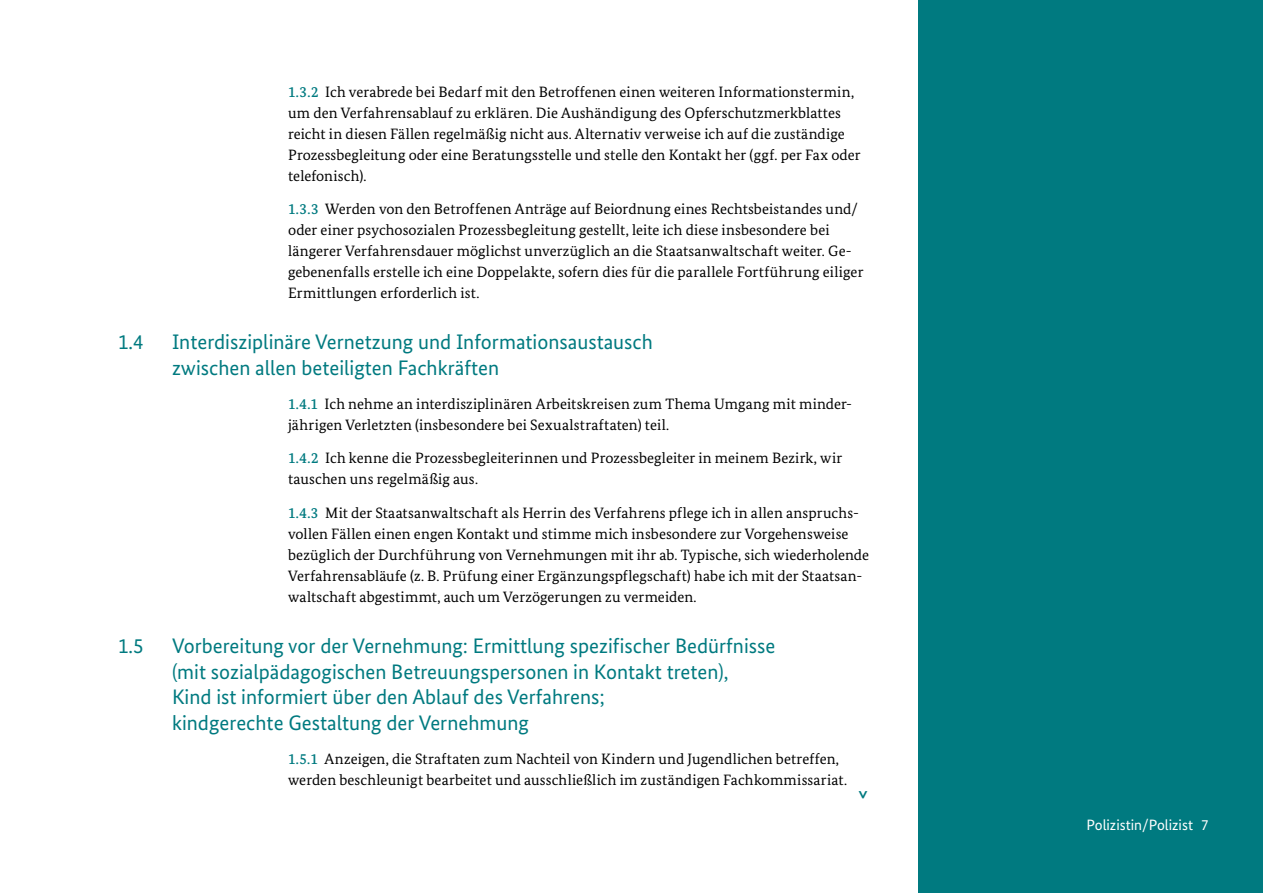
<style>
.page{position:relative;width:1263px;height:893px;background:#fff}
.page>*{position:absolute;margin:0;border:0;box-sizing:border-box;transform-origin:0 0}
.Kapitel_Subheadline{font:21px/25.5px "Bundes Sans";color:#007a80}
.t1{font:700 18px "Bundes Sans";color:#007a80}
.Tabelle_Fließtext{font:15px/21px "Bundes Serif";letter-spacing:.005em;color:#000}
.t2{font:15px "Bundes Sans";color:#fff}
.s1{font-weight:500;color:#007a80}
</style>
<div class="page">
<div style="left:918px;top:0;width:345px;height:893px;background:#007a80"></div>
<p class="Tabelle_Fließtext" style="left:288px;top:81px;width:574px"><span class="s1">1.3.2</span> Ich verabrede bei Bedarf mit den Betroffenen einen weiteren Informationstermin, um den Verfahrensablauf zu erklären. Die Aushändigung des Opferschutzmerkblattes reicht in diesen Fällen regelmäßig nicht aus. Alternativ verweise ich auf die zuständige Prozessbegleitung oder eine Beratungsstelle und stelle den Kontakt her (ggf. per Fax oder telefonisch).</p>
<p class="Tabelle_Fließtext" style="left:288px;top:199px;width:577px"><span class="s1">1.3.3</span> Werden von den Betroffenen Anträge auf Beiordnung eines Rechtsbeistandes und/ oder einer psychosozialen Prozessbegleitung gestellt, leite ich diese insbesondere bei längerer Verfahrensdauer möglichst unverzüglich an die Staatsanwaltschaft weiter. Ge&shy;gebenenfalls erstelle ich eine Doppelakte, sofern dies für die parallele Fortführung eiliger Ermittlungen erforderlich ist.</p>
<h2 class="Kapitel_Subheadline" style="left:118px;top:329px;width:27px">1.4</h2>
<h2 class="Kapitel_Subheadline" style="left:172px;top:329px;width:482px">Interdisziplinäre Vernetzung und Informationsaustausch zwischen allen beteiligten Fachkräften</h2>
<p class="Tabelle_Fließtext" style="left:288px;top:393px;width:565px"><span class="s1">1.4.1</span> Ich nehme an interdisziplinären Arbeitskreisen zum Thema Umgang mit minder&shy;jährigen Verletzten (insbesondere bei Sexualstraftaten) teil.</p>
<p class="Tabelle_Fließtext" style="left:288px;top:448px;width:556px"><span class="s1">1.4.2</span> Ich kenne die Prozessbegleiterinnen und Prozessbegleiter in meinem Bezirk, wir tauschen uns regelmäßig aus.</p>
<p class="Tabelle_Fließtext" style="left:288px;top:502px;width:582px"><span class="s1">1.4.3</span> Mit der Staatsanwaltschaft als Herrin des Verfahrens pflege ich in allen anspruchs&shy;vollen Fällen einen engen Kontakt und stimme mich insbesondere zur Vorgehensweise bezüglich der Durchführung von Vernehmungen mit ihr ab. Typische, sich wiederholende Verfahrensabläufe (z. B. Prüfung einer Ergänzungspflegschaft) habe ich mit der Staatsan&shy;waltschaft abgestimmt, auch um Verzögerungen zu vermeiden.</p>
<h2 class="Kapitel_Subheadline" style="left:118px;top:633px;width:27px">1.5</h2>
<h2 class="Kapitel_Subheadline" style="left:172px;top:633px;width:605px">Vorbereitung vor der Vernehmung: Ermittlung spezifischer Bedürfnisse (mit sozialpädagogischen Betreuungspersonen in Kontakt treten),<br>Kind ist informiert über den Ablauf des Verfahrens;<br>kindgerechte Gestaltung der Vernehmung</h2>
<p class="Tabelle_Fließtext" style="left:288px;top:748px;width:560px"><span class="s1">1.5.1</span> Anzeigen, die Straftaten zum Nachteil von Kindern und Jugendlichen betreffen, werden beschleunigt bearbeitet und ausschließlich im zuständigen Fachkommissariat.</p>
<p class="t1" style="left:875px;top:790px;width:10px;rotate:90deg">&gt;</p>
<p class="t2" style="left:1086px;top:816px;width:124px">Polizistin/Polizist 7</p>
</div>
